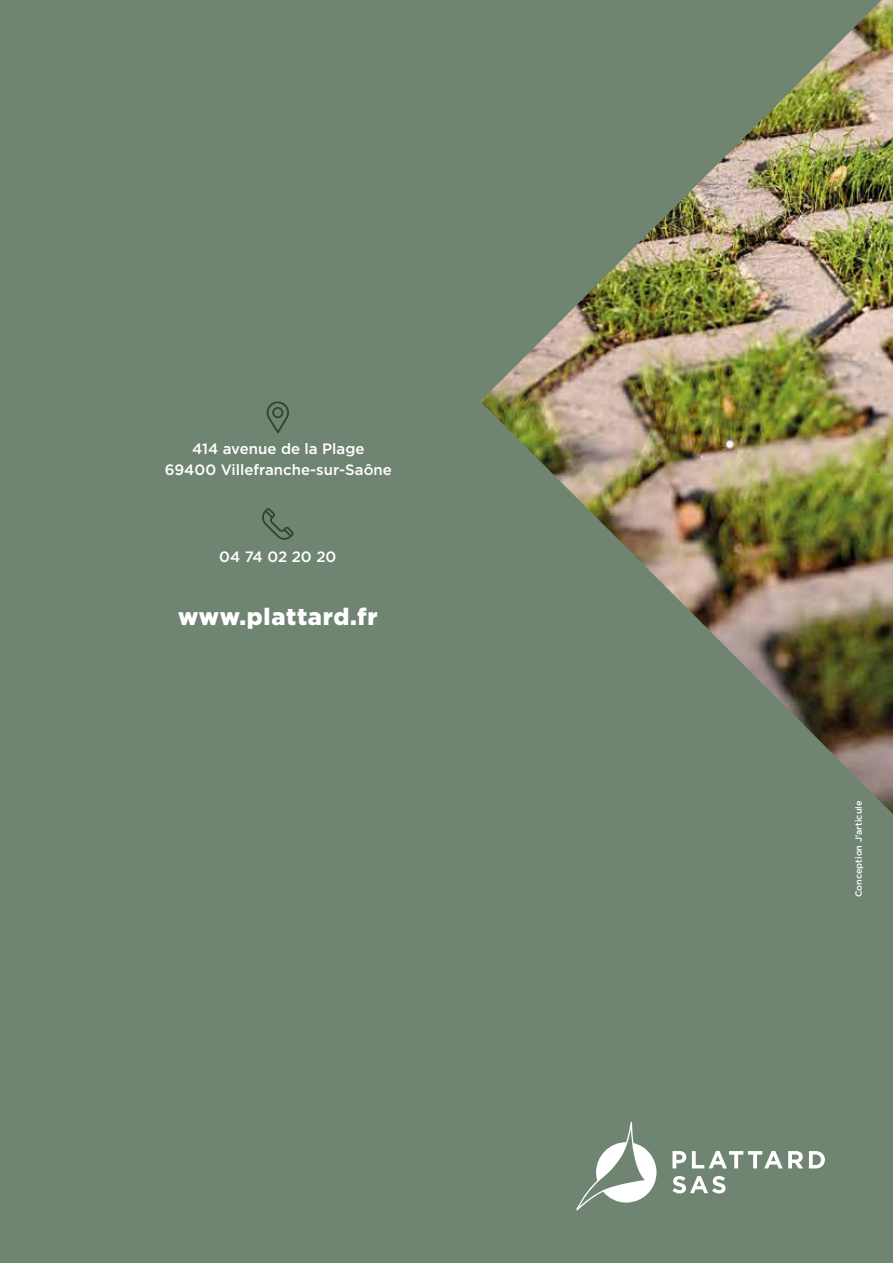
<style>
.page{position:relative;width:893px;height:1263px;background:#708472}
.page>*{position:absolute;margin:0;border:0;box-sizing:border-box;transform-origin:0 0}
.t1{font:900 23.7px "Gotham";letter-spacing:.03em;color:#fff}
.t2{font:500 15px/21px "Gotham";color:#fff;text-align:center}
.t3{font:500 9px "Gotham";color:#fff}
</style>
<div class="page">
<img style="left:480px;top:0;width:413px;height:814px">
<svg style="left:267px;top:401px;width:22px;height:32px"></svg>
<svg style="left:262px;top:508px;width:32px;height:32px"></svg>
<svg style="left:576px;top:1122px;width:80px;height:88px"></svg>
<svg style="left:672px;top:1151px;width:14px;height:17px"></svg>
<svg style="left:692px;top:1151px;width:111px;height:17px"></svg>
<svg style="left:809px;top:1151px;width:16px;height:17px"></svg>
<svg style="left:672px;top:1176px;width:53px;height:17px"></svg>
<p class="t2" style="left:165px;top:438px;width:229px">414 avenue de la Plage<br>69400 Villefranche-sur-Saône</p>
<p class="t2" style="left:219px;top:546px;width:119px">04 74 02 20 20</p>
<h1 class="t1" style="left:178px;top:600px;width:201px">www.plattard.fr</h1>
<p class="t3" style="left:853px;top:897px;width:98px;rotate:-90deg">Conception J'articule</p>
</div>
